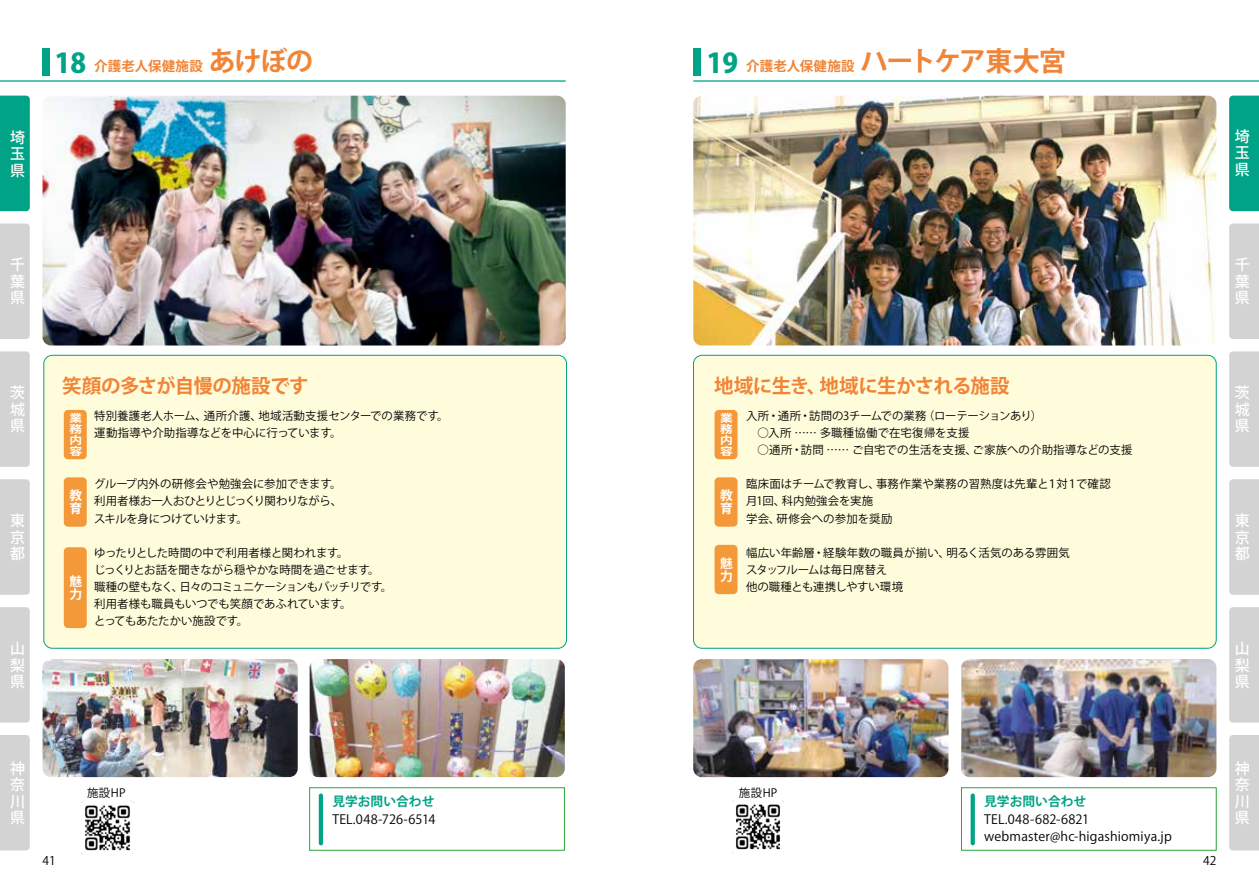
<style>
.page{position:relative;width:1259px;height:893px;background:#fff}
.page>*{position:absolute;margin:0;border:0;box-sizing:border-box;transform-origin:0 0}
.t1{font:700 19.5px "Koz Go Pr 6 N";letter-spacing:-.03em;color:#f08437}
.t2{font:500 15px/16.5px "Koz Go Pr 6 N";color:#fff;text-align:justify}
.t3{font:700 13.5px "Koz Go Pr 6 N";letter-spacing:.015em;color:#f08437}
.t4{font:12.75px/17.1px "Koz Go Pr 6 N";letter-spacing:.015em;color:#000}
.t5{font:700 12.75px "Koz Go Pr 6 N";color:#00a385}
.t6{font:700 12.75px/12.9px "Koz Go Pr 6 N";color:#fff}
.t7{font:12px "Koz Go Pr 6 N";color:#000}
.t8{font:11.4px/17.1px "Koz Go Pr 6 N";letter-spacing:-.005em;color:#000}
.t9{font:700 10.65px/10.8px "Koz Go Pr 6 N";color:#fff;text-align:justify;scale:1.19 1}
.s1{font-weight:800;font-size:27px;color:#00a385}
.s2{font-size:27px}
</style>
<div class="page">
<div style="left:44px;top:355px;width:522px;height:293px;background:#fffcdb;border-radius:9px"></div>
<div style="left:44px;top:355px;width:523px;height:293px;border:1px solid #00a385;border-radius:9px"></div>
<div style="left:693px;top:355px;width:523px;height:293px;background:#fffcdb;border-radius:9px"></div>
<div style="left:693px;top:355px;width:523px;height:293px;border:1px solid #00a385;border-radius:9px"></div>
<div style="left:43px;top:48px;width:7px;height:27px;background:#00a385"></div>
<div style="left:693px;top:48px;width:7px;height:27px;background:#00a385"></div>
<hr style="left:0;top:80px;width:566px;height:2px;background:#00a385">
<hr style="left:693px;top:80px;width:566px;height:2px;background:#00a385">
<div style="left:1229px;top:224px;width:30px;height:115px;background:#d3d3d4"></div>
<div style="left:1229px;top:351px;width:30px;height:116px;background:#d3d3d4"></div>
<div style="left:1229px;top:479px;width:30px;height:116px;background:#d3d3d4"></div>
<div style="left:1229px;top:607px;width:30px;height:116px;background:#d3d3d4"></div>
<div style="left:1229px;top:735px;width:30px;height:115px;background:#d3d3d4"></div>
<div style="left:0;top:224px;width:30px;height:115px;background:#d3d3d4"></div>
<div style="left:0;top:351px;width:30px;height:116px;background:#d3d3d4"></div>
<div style="left:0;top:479px;width:30px;height:116px;background:#d3d3d4"></div>
<div style="left:0;top:607px;width:30px;height:116px;background:#d3d3d4"></div>
<div style="left:0;top:735px;width:30px;height:115px;background:#d3d3d4"></div>
<div style="left:1229px;top:96px;width:30px;height:115px;background:#00a385"></div>
<div style="left:0;top:96px;width:30px;height:115px;background:#00a385"></div>
<img style="left:43px;top:96px;width:523px;height:249px">
<img style="left:310px;top:659px;width:255px;height:118px">
<hr style="left:319px;top:793px;width:4px;height:52px;background:#00a385;border-radius:2px">
<div style="left:309px;top:787px;width:255px;height:63px;border:1px solid #2aa738"></div>
<img style="left:693px;top:96px;width:523px;height:249px">
<img style="left:693px;top:659px;width:255px;height:118px">
<img style="left:961px;top:659px;width:255px;height:118px">
<div style="left:970px;top:793px;width:5px;height:52px;background:#00a385;border-radius:2px"></div>
<div style="left:961px;top:787px;width:255px;height:63px;border:1px solid #2aa738"></div>
<img style="left:43px;top:659px;width:255px;height:118px">
<div style="left:64px;top:547px;width:23px;height:81px;background:#f39939;border-radius:4px"></div>
<div style="left:64px;top:410px;width:23px;height:49px;background:#f39939;border-radius:4px"></div>
<div style="left:714px;top:410px;width:23px;height:49px;background:#f39939;border-radius:4px"></div>
<div style="left:64px;top:477px;width:23px;height:50px;background:#f39939;border-radius:4px"></div>
<div style="left:714px;top:477px;width:23px;height:50px;background:#f39939;border-radius:4px"></div>
<div style="left:714px;top:545px;width:23px;height:49px;background:#f39939;border-radius:4px"></div>
<img style="left:82px;top:800px;width:52px;height:54px">
<img style="left:732px;top:800px;width:53px;height:54px">
<p class="t3" style="left:55px;top:58px;width:260px"><span class="s1">18</span> 介護老人保健施設 <span class="s2">あけぼの</span></p>
<p class="t3" style="left:707px;top:58px;width:361px"><span class="s1">19</span> 介護老人保健施設 <span class="s2">ハートケア東大宮</span></p>
<h2 class="t2" style="left:10px;top:129px;width:16px">埼玉県</h2>
<h2 class="t2" style="left:1234px;top:128px;width:16px">埼玉県</h2>
<h2 class="t2" style="left:10px;top:257px;width:16px">千葉県</h2>
<h2 class="t2" style="left:10px;top:385px;width:16px">茨城県</h2>
<h2 class="t2" style="left:10px;top:513px;width:16px">東京都</h2>
<h2 class="t2" style="left:10px;top:641px;width:16px">山梨県</h2>
<h1 class="t1" style="left:62px;top:375px;width:248px">笑顔の多さが自慢の施設です</h1>
<h1 class="t1" style="left:714px;top:375px;width:297px">地域に生き、地域に生かされる施設</h1>
<p class="t8" style="left:94px;top:407px;width:356px">特別養護老人ホーム、通所介護、地域活動支援センターでの業務です。運動指導や介助指導などを中心に行っています。</p>
<p class="t9" style="left:69px;top:413px;width:12px">業務内容</p>
<p class="t9" style="left:720px;top:413px;width:12px">業務内容</p>
<p class="t6" style="left:69px;top:490px;width:14px">教育</p>
<p class="t6" style="left:720px;top:490px;width:14px">教育</p>
<p class="t8" style="left:94px;top:476px;width:249px;text-align:justify">グループ内外の研修会や勉強会に参加できます。利用者様お一人おひとりとじっくり関わりながら、スキルを身につけていけます。</p>
<p class="t8" style="left:94px;top:544px;width:300px">ゆったりとした時間の中で利用者様と関われます。<br>じっくりとお話を聞きながら穏やかな時間を過ごせます。職種の壁もなく、日々のコミュニケーションもバッチリです。利用者様も職員もいつでも笑顔であふれています。<br>とってもあたたかい施設です。</p>
<p class="t6" style="left:720px;top:557px;width:14px">魅力</p>
<p class="t6" style="left:69px;top:575px;width:14px">魅力</p>
<p class="t8" style="left:746px;top:407px;width:388px">入所・通所・訪問の3チームでの業務（ローテーションあり）<br>　○入所 …… 多職種協働で在宅復帰を支援<br>　○通所・訪問 …… ご自宅での生活を支援、ご家族への介助指導などの支援</p>
<p class="t8" style="left:746px;top:476px;width:366px">臨床面はチームで教育し、事務作業や業務の習熟度は先輩と１対１で確認月1回、科内勉強会を実施<br>学会、研修会への参加を奨励</p>
<p class="t8" style="left:746px;top:544px;width:325px">幅広い年齢層・経験年数の職員が揃い、明るく活気のある雰囲気スタッフルームは毎日席替え<br>他の職種とも連携しやすい環境</p>
<h2 class="t2" style="left:1234px;top:257px;width:16px">千葉県</h2>
<h2 class="t2" style="left:1234px;top:385px;width:16px">茨城県</h2>
<h2 class="t2" style="left:1234px;top:513px;width:16px">東京都</h2>
<h2 class="t2" style="left:1234px;top:641px;width:16px">山梨県</h2>
<h2 class="t2" style="left:10px;top:760px;width:16px">神奈川県</h2>
<p class="t8" style="left:87px;top:784px;width:40px">施設HP</p>
<p class="t8" style="left:739px;top:784px;width:40px">施設HP</p>
<p class="t5" style="left:332px;top:794px;width:103px">見学お問い合わせ</p>
<p class="t4" style="left:332px;top:810px;width:105px">TEL.048-726-6514</p>
<p class="t5" style="left:984px;top:794px;width:103px">見学お問い合わせ</p>
<p class="t4" style="left:984px;top:810px;width:189px">TEL.048-682-6821 webmaster@hc-higashiomiya.jp</p>
<p class="t7" style="left:43px;top:854px;width:15px">41</p>
<p class="t7" style="left:1203px;top:854px;width:15px">42</p>
<h2 class="t2" style="left:1234px;top:760px;width:16px">神奈川県</h2>
</div>
